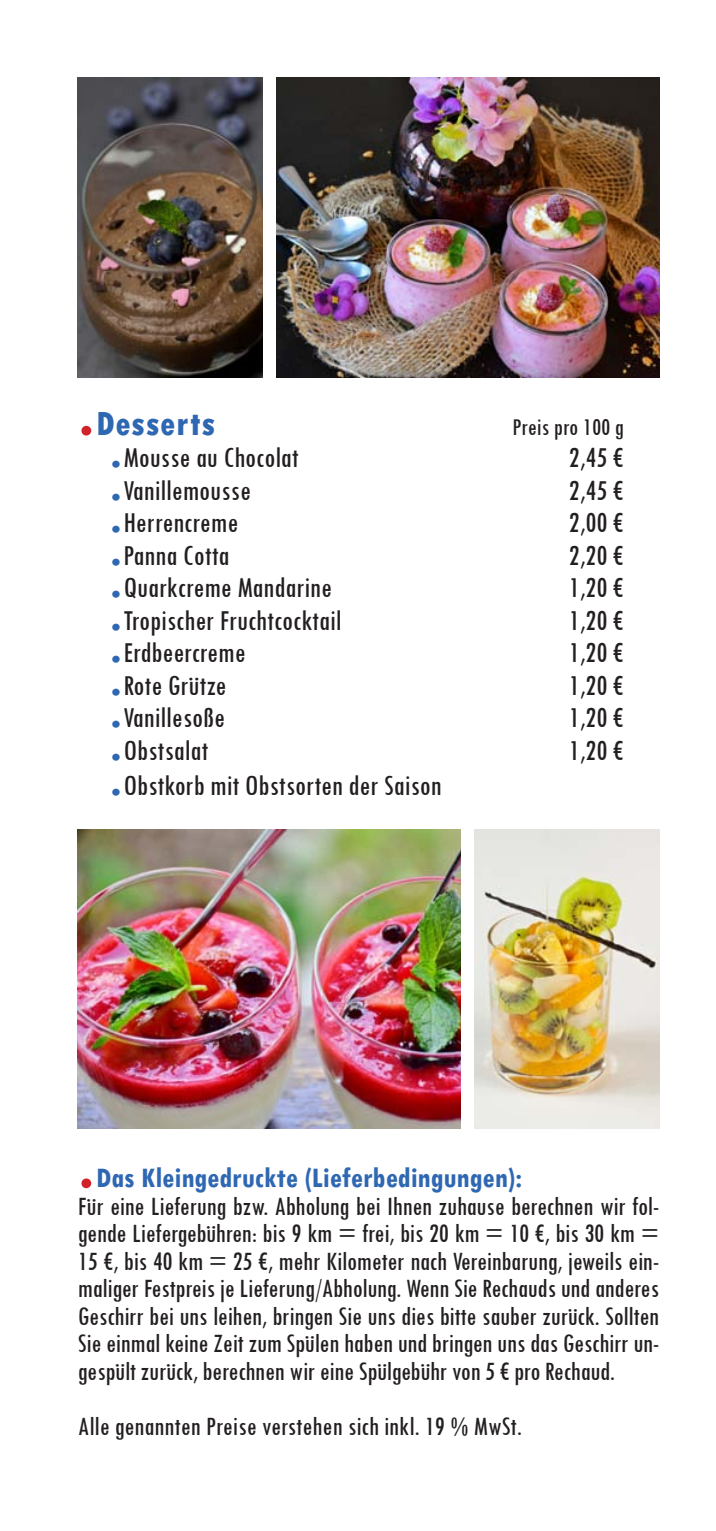
<style>
.page{position:relative;width:716px;height:1531px;background:#fff}
.page>*{position:absolute;margin:0;border:0;box-sizing:border-box;transform-origin:0 0}
.t1{font:800 condensed 35px "Tw Cen";letter-spacing:.03em;color:#2e67b2}
.t2{font:condensed 30px "Tw Cen";color:#231f20}
.t3{font:700 condensed 30px "Tw Cen";color:#2e67b2}
.t4{font:condensed 27.5px/27.5px "Tw Cen";letter-spacing:-.01em;color:#231f20;text-align:justify}
.t5{font:condensed 25px "Tw Cen";color:#231f20}
.s1{font-size:60px;color:#d1232a}
.s2{font-weight:800;font-size:45px;color:#2e67b2}
.s3{font-weight:800;font-size:60px;color:#d1232a}
</style>
<div class="page">
<img style="left:78px;top:78px;width:184px;height:299px">
<img style="left:276px;top:78px;width:383px;height:299px">
<img style="left:78px;top:829px;width:383px;height:299px">
<img style="left:475px;top:829px;width:184px;height:299px">
<p class="t1" style="left:78px;top:403px;width:139px"><span class="s1">.</span>Desserts</p>
<p class="t5" style="left:512px;top:412px;width:113px">Preis pro 100 g</p>
<p class="t2" style="left:110px;top:440px;width:190px"><span class="s2">.</span>Mousse au Chocolat</p>
<p class="t2" style="left:569px;top:440px;width:56px">2,45 €</p>
<p class="t2" style="left:110px;top:472px;width:143px"><span class="s2">.</span>Vanillemousse</p>
<p class="t2" style="left:569px;top:472px;width:56px">2,45 €</p>
<p class="t2" style="left:110px;top:505px;width:130px"><span class="s2">.</span>Herrencreme</p>
<p class="t2" style="left:569px;top:505px;width:56px">2,00 €</p>
<p class="t2" style="left:110px;top:537px;width:121px"><span class="s2">.</span>Panna Cotta</p>
<p class="t2" style="left:569px;top:537px;width:56px">2,20 €</p>
<p class="t2" style="left:110px;top:570px;width:224px"><span class="s2">.</span>Quarkcreme Mandarine</p>
<p class="t2" style="left:569px;top:570px;width:56px">1,20 €</p>
<p class="t2" style="left:110px;top:602px;width:233px"><span class="s2">.</span>Tropischer Fruchtcocktail</p>
<p class="t2" style="left:569px;top:602px;width:56px">1,20 €</p>
<p class="t2" style="left:110px;top:635px;width:137px"><span class="s2">.</span>Erdbeercreme</p>
<p class="t2" style="left:569px;top:635px;width:56px">1,20 €</p>
<p class="t2" style="left:110px;top:667px;width:118px"><span class="s2">.</span>Rote Grütze</p>
<p class="t2" style="left:569px;top:667px;width:56px">1,20 €</p>
<p class="t2" style="left:110px;top:700px;width:117px"><span class="s2">.</span>Vanillesoße</p>
<p class="t2" style="left:569px;top:700px;width:56px">1,20 €</p>
<p class="t2" style="left:110px;top:732px;width:100px"><span class="s2">.</span>Obstsalat</p>
<p class="t2" style="left:569px;top:732px;width:56px">1,20 €</p>
<p class="t2" style="left:110px;top:767px;width:333px"><span class="s2">.</span>Obstkorb mit Obstsorten der Saison</p>
<p class="t3" style="left:78px;top:1160px;width:445px"><span class="s3">.</span>Das Kleingedruckte (Lieferbedingungen):</p>
<p class="t4" style="left:78px;top:1192px;width:583px">Für eine Lieferung bzw. Abholung bei Ihnen zuhause berechnen wir fol&shy;gende Liefergebühren: bis 9 km = frei, bis 20 km = 10 €, bis 30 km = 15 €, bis 40 km = 25 €, mehr Kilometer nach Vereinbarung, jeweils ein&shy;maliger Festpreis je Lieferung/Abholung. Wenn Sie Rechauds und anderes Geschirr bei uns leihen, bringen Sie uns dies bitte sauber zurück. Sollten Sie einmal keine Zeit zum Spülen haben und bringen uns das Geschirr un&shy;gespült zurück, berechnen wir eine Spülgebühr von 5 € pro Rechaud.</p>
<p class="t4" style="left:78px;top:1412px;width:445px">Alle genannten Preise verstehen sich inkl. 19 % MwSt.</p>
</div>
